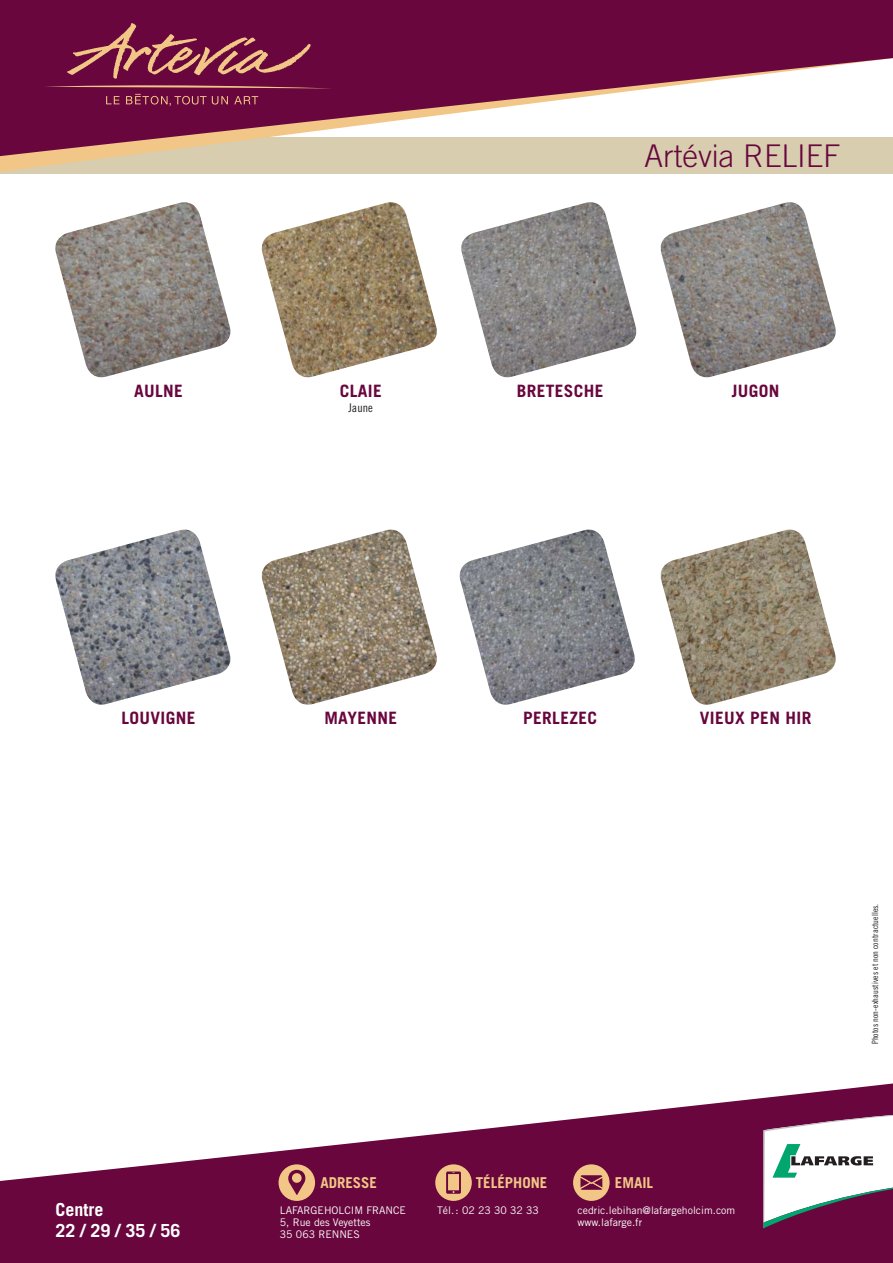
<style>
.page{position:relative;width:893px;height:1263px;background:#fff}
.page>*{position:absolute;margin:0;border:0;box-sizing:border-box;transform-origin:0 0}
.t1{font:300 31.35px "Trade Gothic LT Std";color:#68063d}
.t2{font:700 18px/21px "Trade Gothic LT Std";color:#fff}
.t3{font:700 17.1px "Trade Gothic LT Std";letter-spacing:.02em;color:#68063d}
.t4{font:700 15px "Trade Gothic LT Std";color:#f1c686}
.t5{font:12px "Trade Gothic LT Std Cn 18";letter-spacing:.01em;color:#231f20}
.t6{font:10.5px/12px "Trade Gothic";color:#fff}
.t7{font:8.55px "Trade Gothic LT Std Cn 18";letter-spacing:.01em;color:#231f20}
</style>
<div class="page">
<div style="left:0;top:137px;width:893px;height:37px;background:#d8ceaf"></div>
<svg style="left:0;top:158px;width:105px;height:14px"></svg>
<svg style="left:0;top:0;width:893px;height:158px;fill:#68063d"></svg>
<svg style="left:44px;top:23px;width:289px;height:65px;background:#7f2649"></svg>
<svg style="left:106px;top:96px;width:13px;height:8px"></svg>
<svg style="left:234px;top:96px;width:24px;height:8px"></svg>
<svg style="left:126px;top:94px;width:102px;height:12px"></svg>
<svg style="left:0;top:1083px;width:893px;height:180px;fill:#68063d"></svg>
<svg style="left:763px;top:1113px;width:130px;height:115px"></svg>
<div style="left:435px;top:1164px;width:37px;height:37px;background:#f1c686;border-radius:50%"></div>
<svg style="left:446px;top:1171px;width:15px;height:23px"></svg>
<div style="left:573px;top:1164px;width:37px;height:37px;background:#f1c686;border-radius:50%"></div>
<svg style="left:580px;top:1175px;width:23px;height:15px"></svg>
<div style="left:279px;top:1164px;width:36px;height:37px;background:#f1c686;border-radius:50%"></div>
<svg style="left:288px;top:1170px;width:17px;height:25px"></svg>
<img style="left:55px;top:202px;width:175px;height:175px">
<img style="left:262px;top:202px;width:175px;height:175px">
<img style="left:461px;top:202px;width:175px;height:175px">
<img style="left:661px;top:202px;width:175px;height:175px">
<img style="left:55px;top:530px;width:175px;height:175px">
<img style="left:262px;top:530px;width:175px;height:175px">
<img style="left:460px;top:530px;width:175px;height:175px">
<img style="left:661px;top:530px;width:175px;height:175px">
<h3 class="t3" style="left:134px;top:380px;width:50px">AULNE</h3>
<h3 class="t3" style="left:340px;top:380px;width:44px">CLAIE</h3>
<p class="t5" style="left:348px;top:400px;width:26px">Jaune</p>
<h1 class="t1" style="left:644px;top:137px;width:198px">Artévia RELIEF</h1>
<h3 class="t3" style="left:517px;top:380px;width:88px">BRETESCHE</h3>
<h3 class="t3" style="left:732px;top:380px;width:49px">JUGON</h3>
<h3 class="t3" style="left:122px;top:707px;width:75px">LOUVIGNE</h3>
<h3 class="t3" style="left:324px;top:707px;width:74px">MAYENNE</h3>
<h3 class="t3" style="left:523px;top:707px;width:75px">PERLEZEC</h3>
<h3 class="t3" style="left:700px;top:707px;width:113px">VIEUX PEN HIR</h3>
<h2 class="t2" style="left:55px;top:1199px;width:127px">CENTRE<br>22 / 29 / 35 / 56</h2>
<h3 class="t4" style="left:320px;top:1173px;width:58px">ADRESSE</h3>
<h3 class="t4" style="left:476px;top:1173px;width:73px">TÉLÉPHONE</h3>
<h3 class="t4" style="left:615px;top:1173px;width:40px">EMAIL</h3>
<p class="t6" style="left:280px;top:1204px;width:128px">LAFARGEHOLCIM FRANCE<br>5, Rue des Veyettes<br>35 063 RENNES</p>
<p class="t6" style="left:437px;top:1204px;width:103px">Tél.: 02 23 30 32 33</p>
<p class="t6" style="left:577px;top:1204px;width:159px">cedric.lebihan@lafargeholcim.com www.lafarge.fr</p>
<p class="t7" style="left:870px;top:1044px;width:142px;rotate:-90deg">Photos non-exhaustives et non contractuelles.</p>
</div>
